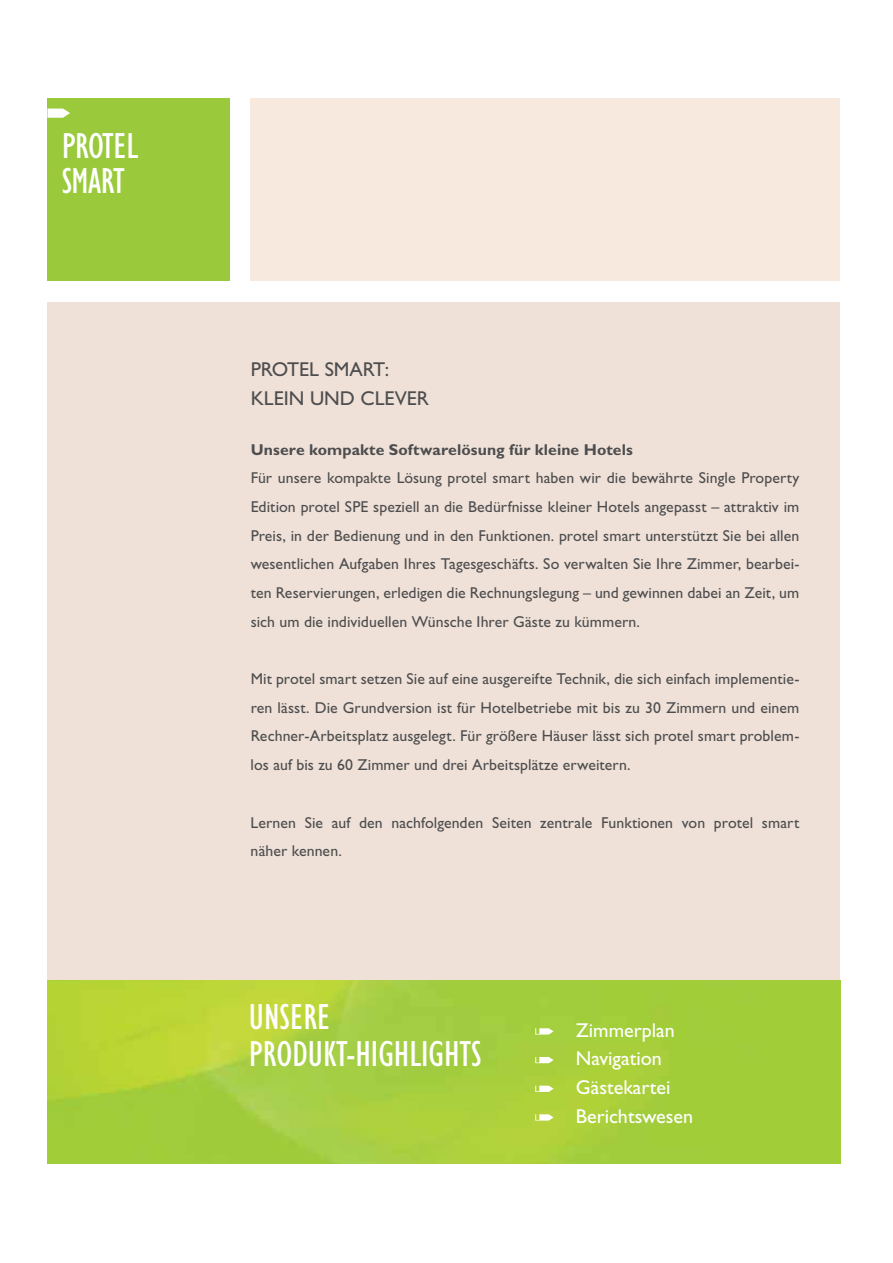
<style>
.page{position:relative;width:893px;height:1263px;background:#fff}
.page>*{position:absolute;margin:0;border:0;box-sizing:border-box;transform-origin:0 0}
.t1{font:condensed 37.35px/34.3px "Gill Sans Std";color:#fff}
.t2{font:20.1px/28.7px "Gill Sans Std";color:#fff}
.t3{font:20.1px/28.7px "Gill Sans Std";color:#4d4d4f}
.t4{font:15.75px/28.7px "Gill Sans Std";letter-spacing:.005em;color:#4d4d4f;text-align:justify}
.t5{font:700 15.75px "Gill Sans Std";letter-spacing:.005em;color:#4d4d4f}
</style>
<div class="page">
<div style="left:47px;top:302px;width:793px;height:861px;background:#efe1d7"></div>
<img style="left:47px;top:980px;width:793px;height:183px">
<div style="left:47px;top:98px;width:183px;height:183px;background:#9aca3c"></div>
<svg style="left:47px;top:109px;width:23px;height:9px"></svg>
<svg style="left:535px;top:1028px;width:19px;height:6px"></svg>
<svg style="left:535px;top:1057px;width:19px;height:6px"></svg>
<svg style="left:535px;top:1086px;width:19px;height:6px"></svg>
<svg style="left:535px;top:1114px;width:19px;height:6px"></svg>
<div style="left:251px;top:98px;width:589px;height:183px;background:#f8e9df"></div>
<h1 class="t1" style="left:62px;top:130px;width:78px">PROTEL<br>SMART</h1>
<p class="t3" style="left:251px;top:355px;width:180px">protel Smart: klein und clever</p>
<p class="t5" style="left:251px;top:440px;width:384px">Unsere kompakte Softwarelösung für kleine Hotels</p>
<p class="t4" style="left:251px;top:464px;width:550px">Für unsere kompakte lösung protel smart haben wir die bewährte Single property edition protel Spe speziell an die Bedürfnisse kleiner Hotels angepasst – attraktiv im preis, in der Bedienung und in den Funktionen. protel smart unterstützt Sie bei allen wesentlichen aufgaben ihres tagesgeschäfts. So verwalten Sie ihre Zimmer, bearbei&shy;ten reservierungen, erledigen die rechnungslegung – und gewinnen dabei an Zeit, um sich um die individuellen Wünsche ihrer Gäste zu kümmern.</p>
<p class="t4" style="left:251px;top:664px;width:550px">mit protel smart setzen Sie auf eine ausgereifte technik, die sich einfach implementie&shy;ren lässt. die Grundversion ist für Hotelbetriebe mit bis zu 30 Zimmern und einem rechner-arbeitsplatz ausgelegt. Für größere Häuser lässt sich protel smart problem&shy;los auf bis zu 60 Zimmer und drei arbeitsplätze erweitern.</p>
<p class="t4" style="left:251px;top:808px;width:550px">lernen Sie auf den nachfolgenden Seiten zentrale Funktionen von protel smart näher kennen.</p>
<h1 class="t1" style="left:249px;top:998px;width:234px;line-height:37.3px">UNSERE<br>PRODUKT-HIGHLIGHTS</h1>
<p class="t2" style="left:576px;top:1016px;width:119px">Zimmerplan navigation<br>Gästekartei<br>Berichtswesen</p>
</div>
